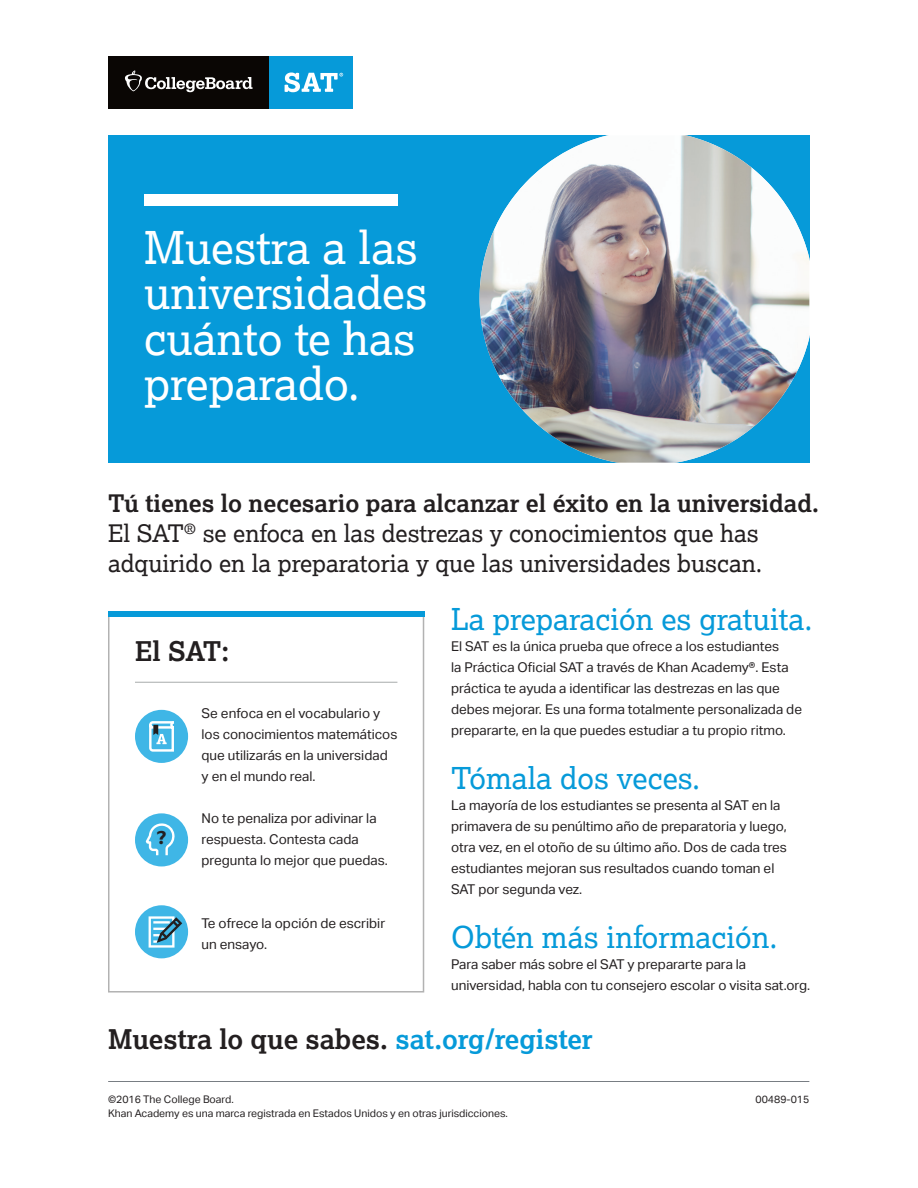
<style>
.page{position:relative;width:918px;height:1188px;background:#fff}
.page>*{position:absolute;margin:0;border:0;box-sizing:border-box;transform-origin:0 0}
.t1{font:45px/45.3px "Lexia";color:#fff}
.t2{font:30px "Lexia";color:#069ad9}
.t3{font:700 27px "Lexia";color:#231f20}
.t4{font:24px/30px "Lexia";color:#231f20}
.t5{font:800 17.7px "Lexia";color:#231f20}
.t6{font:13.5px/21px "Aktiv Grotesk";color:#231f20}
.t7{font:10.5px/13.5px "Aktiv Grotesk";color:#231f20}
.s1{font-weight:700}
.s2{color:#069ad9}
</style>
<div class="page">
<div style="left:108px;top:135px;width:701px;height:328px;background:#069ad9"></div>
<img style="left:480px;top:135px;width:329px;height:328px">
<div style="left:108px;top:611px;width:316px;height:382px;border:2px solid #b2b2b2"></div>
<div style="left:108px;top:611px;width:316px;height:6px;background:#069ad9"></div>
<hr style="left:135px;top:682px;width:262px;height:1px;background:#a8abac">
<hr style="left:108px;top:1081px;width:701px;height:1px;background:#787d83">
<div style="left:108px;top:56px;width:161px;height:53px;background:#0a0604"></div>
<svg style="left:125px;top:70px;width:128px;height:22px"></svg>
<div style="left:269px;top:56px;width:84px;height:53px;background:#069ad9"></div>
<svg style="left:285px;top:73px;width:58px;height:19px"></svg>
<div style="left:135px;top:710px;width:53px;height:53px;background:#3fb6e6;border-radius:50%"></div>
<svg style="left:149px;top:721px;width:25px;height:31px"></svg>
<div style="left:135px;top:905px;width:53px;height:53px;background:#3fb6e6;border-radius:50%"></div>
<div style="left:149px;top:916px;width:26px;height:32px;border:2px solid #fff"></div>
<svg style="left:153px;top:916px;width:31px;height:29px"></svg>
<div style="left:135px;top:813px;width:53px;height:53px;background:#3fb6e6;border-radius:50%"></div>
<svg style="left:145px;top:823px;width:30px;height:33px"></svg>
<div style="left:144px;top:194px;width:254px;height:12px;background:#fff"></div>
<h1 class="t1" style="left:144px;top:224px;width:285px">Muestra a las universidades cuánto te has preparado.</h1>
<p class="t4" style="left:108px;top:488px;width:713px"><span class="s1">Tú tienes lo necesario para alcanzar el éxito en la universidad.<br></span>El SAT<sup>®</sup> se enfoca en las destrezas y conocimientos que has adquirido en la preparatoria y que las universidades buscan.</p>
<p class="t2" style="left:451px;top:600px;width:363px">La preparación es gratuita.</p>
<p class="t6" style="left:451px;top:636px;width:352px">El SAT es la única prueba que ofrece a los estudiantes<br>la Práctica Oficial SAT a través de Khan Academy®. Esta práctica te ayuda a identificar las destrezas en las que debes mejorar. Es una forma totalmente personalizada de prepararte, en la que puedes estudiar a tu propio ritmo.</p>
<p class="t2" style="left:451px;top:759px;width:251px">Tómala dos veces.</p>
<p class="t6" style="left:451px;top:795px;width:337px">La mayoría de los estudiantes se presenta al SAT en la primavera de su penúltimo año de preparatoria y luego, otra vez, en el otoño de su último año. Dos de cada tres estudiantes mejoran sus resultados cuando toman el SAT por segunda vez.</p>
<p class="t2" style="left:451px;top:918px;width:328px">Obtén más información.</p>
<p class="t6" style="left:451px;top:954px;width:360px">Para saber más sobre el SAT y prepararte para la universidad, habla con tu consejero escolar o visita sat.org.</p>
<p class="t3" style="left:135px;top:634px;width:96px">El SAT:</p>
<p class="t6" style="left:202px;top:703px;width:197px">Se enfoca en el vocabulario y los conocimientos matemáticos que utilizarás en la universidad y en el mundo real.</p>
<p class="t6" style="left:202px;top:808px;width:188px">No te penaliza por adivinar la respuesta. Contesta cada pregunta lo mejor que puedas.</p>
<h3 class="t5" style="left:156px;top:826px;width:12px">?</h3>
<p class="t6" style="left:202px;top:913px;width:185px">Te ofrece la opción de escribir un ensayo.</p>
<p class="t3" style="left:108px;top:1022px;width:486px">Muestra lo que sabes. <span class="s2">sat.org/register</span></p>
<p class="t7" style="left:108px;top:1093px;width:401px">©2016 The College Board.<br>Khan Academy es una marca registrada en Estados Unidos y en otras jurisdicciones.</p>
<p class="t7" style="left:756px;top:1093px;width:55px">00489-015</p>
</div>
